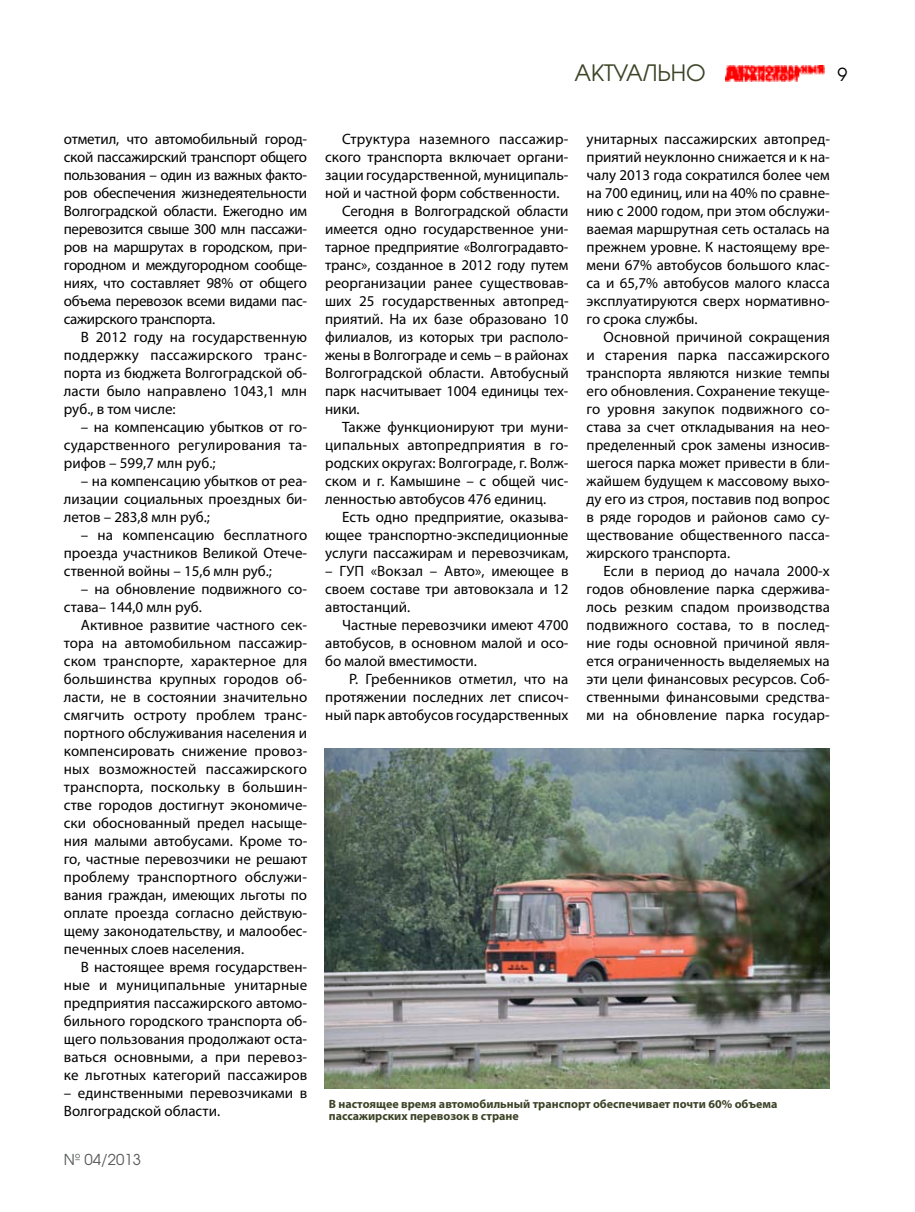
<style>
.page{position:relative;width:915px;height:1212px;background:#fff}
.page>*{position:absolute;margin:0;border:0;box-sizing:border-box;transform-origin:0 0}
.t1{font:22.5px "AG Avalanche C";color:#3c4427}
.t2{font:18px "AG Avalanche C";color:#000}
.t3{font:15px/18px "Myriad Pro";color:#000;text-align:justify}
.t4{font:15px "AG Avalanche C";color:#58595b}
.t5{font:700 12px/12px "Myriad Pro";color:#3c4427}
</style>
<div class="page">
<img style="left:725px;top:65px;width:99px;height:17px">
<img style="left:324px;top:748px;width:505px;height:341px">
<h1 class="t1" style="left:574px;top:59px;width:133px">АКТУАЛЬНО</h1>
<p class="t2" style="left:837px;top:63px;width:11px">9</p>
<p class="t3" style="left:64px;top:130px;width:245px">отметил, что автомобильный город&shy;ской пассажирский транспорт общего пользования – один из важных факто&shy;ров обеспечения жизнедеятельности Волгоградской области. Ежегодно им перевозится свыше 300 млн пассажи&shy;ров на маршрутах в городском, при&shy;городном и междугородном сообще&shy;ниях, что составляет 98% от общего объема перевозок всеми видами пас&shy;сажирского транспорта.</p>
<p class="t3" style="left:64px;top:328px;width:245px;text-indent:17px">В 2012 году на государственную поддержку пассажирского транс&shy;порта из бюджета Волгоградской об&shy;ласти было направлено 1043,1 млн руб., в том числе:</p>
<p class="t3" style="left:64px;top:418px;width:245px;text-indent:17px">– на компенсацию убытков от го&shy;сударственного регулирования та&shy;рифов – 599,7 млн руб.;</p>
<p class="t3" style="left:64px;top:472px;width:245px;text-indent:17px">– на компенсацию убытков от реа&shy;лизации социальных проездных би&shy;летов – 283,8 млн руб.;</p>
<p class="t3" style="left:64px;top:526px;width:245px;text-indent:17px">– на компенсацию бесплатного проезда участников Великой Отече&shy;ственной войны – 15,6 млн руб.;</p>
<p class="t3" style="left:64px;top:580px;width:245px;text-indent:17px">– на обновление подвижного со&shy;става– 144,0 млн руб.</p>
<p class="t3" style="left:64px;top:616px;width:245px;text-indent:17px">Активное развитие частного сек&shy;тора на автомобильном пассажир&shy;ском транспорте, характерное для большинства крупных городов об&shy;ласти, не в состоянии значительно смягчить остроту проблем транс&shy;портного обслуживания населения и компенсировать снижение провоз&shy;ных возможностей пассажирского транспорта, поскольку в большин&shy;стве городов достигнут экономиче&shy;ски обоснованный предел насыще&shy;ния малыми автобусами. Кроме то&shy;го, частные перевозчики не решают проблему транспортного обслужи&shy;вания граждан, имеющих льготы по оплате проезда согласно действую&shy;щему законодательству, и малообес&shy;печенных слоев населения.</p>
<p class="t3" style="left:64px;top:958px;width:245px;text-indent:17px">В настоящее время государствен&shy;ные и муниципальные унитарные предприятия пассажирского автомо&shy;бильного городского транспорта об&shy;щего пользования продолжают оста&shy;ваться основными, а при перевоз&shy;ке льготных категорий пассажиров</p>
<p class="t3" style="left:64px;top:1084px;width:245px">– единственными перевозчиками в<br>Волгоградской области.</p>
<p class="t4" style="left:64px;top:1150px;width:79px">№ 04/2013</p>
<p class="t3" style="left:342px;top:130px;width:227px">Структура наземного пассажир-</p>
<p class="t3" style="left:325px;top:148px;width:245px">ского транспорта включает органи-</p>
<p class="t3" style="left:325px;top:166px;width:245px">зации государственной, муниципаль-</p>
<p class="t3" style="left:325px;top:184px;width:236px">ной и частной форм собственности.</p>
<p class="t3" style="left:342px;top:202px;width:228px">Сегодня в Волгоградской области</p>
<p class="t3" style="left:325px;top:220px;width:245px">имеется одно государственное уни-</p>
<p class="t3" style="left:325px;top:238px;width:245px">тарное предприятие «Волгоградавто-</p>
<p class="t3" style="left:325px;top:256px;width:245px">транс», созданное в 2012 году путем</p>
<p class="t3" style="left:325px;top:274px;width:245px">реорганизации ранее существовав-</p>
<p class="t3" style="left:325px;top:292px;width:245px">ших 25 государственных автопред-</p>
<p class="t3" style="left:325px;top:310px;width:245px">приятий. На их базе образовано 10</p>
<p class="t3" style="left:325px;top:328px;width:244px">филиалов, из которых три располо-</p>
<p class="t3" style="left:325px;top:346px;width:245px">жены в Волгограде и семь – в районах</p>
<p class="t3" style="left:325px;top:364px;width:245px">Волгоградской области. Автобусный</p>
<p class="t3" style="left:325px;top:382px;width:245px">парк насчитывает 1004 единицы тех-</p>
<p class="t3" style="left:325px;top:400px;width:36px">ники.</p>
<p class="t3" style="left:342px;top:418px;width:228px">Также функционируют три муни-</p>
<p class="t3" style="left:325px;top:436px;width:245px">ципальных автопредприятия в го-</p>
<p class="t3" style="left:325px;top:454px;width:245px">родских округах: Волгограде, г. Волж-</p>
<p class="t3" style="left:325px;top:472px;width:245px">ском и г. Камышине – с общей чис-</p>
<p class="t3" style="left:325px;top:490px;width:222px">ленностью автобусов 476 единиц.</p>
<p class="t3" style="left:342px;top:508px;width:228px">Есть одно предприятие, оказыва-</p>
<p class="t3" style="left:325px;top:526px;width:245px">ющее транспортно-экспедиционные</p>
<p class="t3" style="left:325px;top:544px;width:245px">услуги пассажирам и перевозчикам,</p>
<p class="t3" style="left:325px;top:562px;width:245px">– ГУП «Вокзал – Авто», имеющее в своем составе три автовокзала и 12 автостанций.</p>
<p class="t3" style="left:325px;top:616px;width:245px;text-indent:17px">Частные перевозчики имеют 4700 автобусов, в основном малой и осо&shy;бо малой вместимости.</p>
<p class="t3" style="left:325px;top:670px;width:245px;text-indent:24px">Р. Гребенников отметил, что на протяжении последних лет списоч&shy;ный парк автобусов государственных</p>
<p class="t3" style="left:586px;top:130px;width:245px">унитарных пассажирских автопред&shy;приятий неуклонно снижается и к на&shy;чалу 2013 года сократился более чем на 700 единиц, или на 40% по сравне&shy;нию с 2000 годом, при этом обслужи&shy;ваемая маршрутная сеть осталась на прежнем уровне. К настоящему вре&shy;мени 67% автобусов большого клас&shy;са и 65,7% автобусов малого класса эксплуатируются сверх нормативно&shy;го срока службы.</p>
<p class="t3" style="left:586px;top:328px;width:245px;text-indent:17px">Основной причиной сокращения и старения парка пассажирского транспорта являются низкие темпы его обновления. Сохранение текуще&shy;го уровня закупок подвижного со&shy;става за счет откладывания на нео&shy;пределенный срок замены износив&shy;шегося парка может привести в бли&shy;жайшем будущем к массовому выхо&shy;ду его из строя, поставив под вопрос в ряде городов и районов само су&shy;ществование общественного пасса&shy;жирского транспорта.</p>
<p class="t3" style="left:586px;top:562px;width:245px;text-indent:17px">Если в период до начала 2000-х годов обновление парка сдержива&shy;лось резким спадом производства подвижного состава, то в послед&shy;ние годы основной причиной явля&shy;ется ограниченность выделяемых на эти цели финансовых ресурсов. Соб&shy;ственными финансовыми средства&shy;ми на обновление парка государ-</p>
<p class="t5" style="left:328px;top:1098px;width:450px">В настоящее время автомобильный транспорт обеспечивает почти 60% объема пассажирских перевозок в стране</p>
</div>
